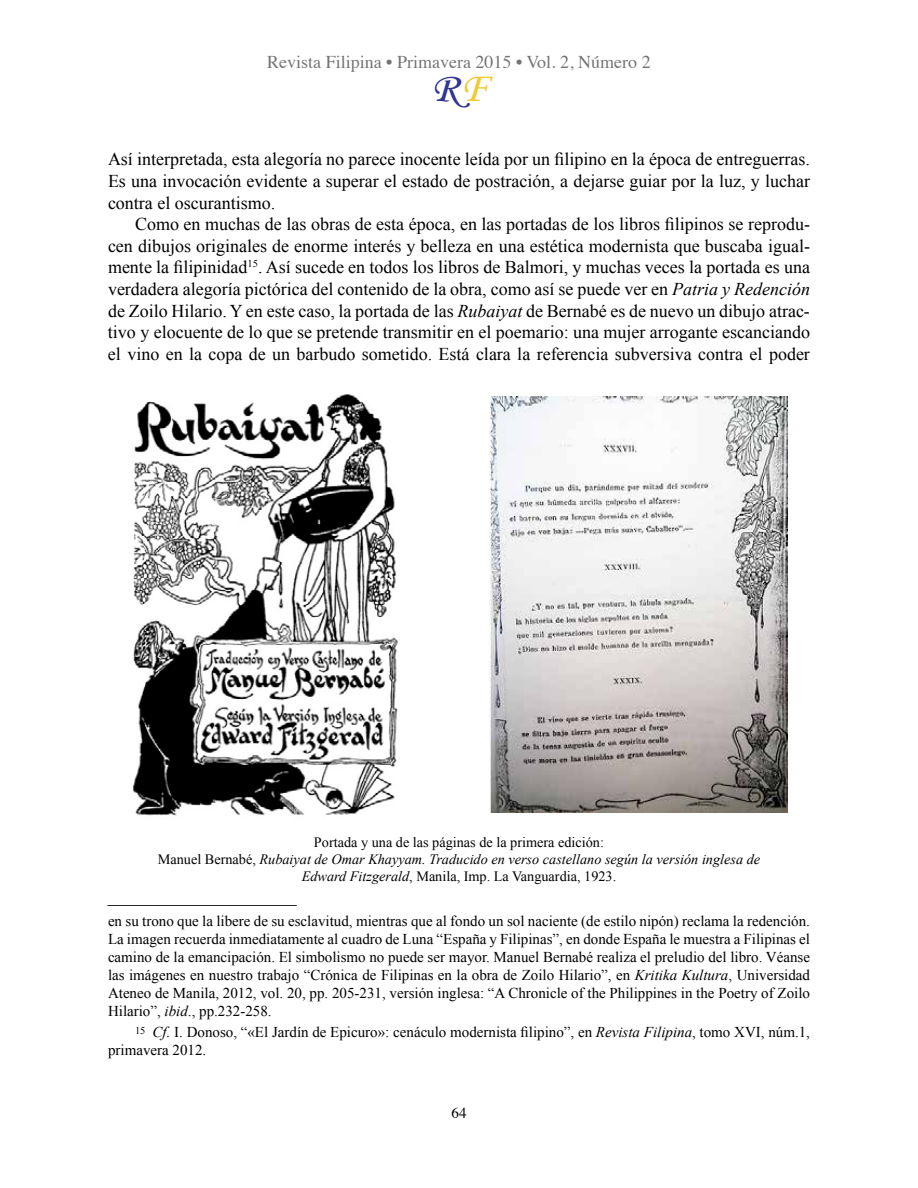
<style>
.page{position:relative;width:918px;height:1188px;background:#fff}
.page>*{position:absolute;margin:0;border:0;box-sizing:border-box;transform-origin:0 0}
.t1{font:42px "Monotype Corsiva";color:#2f3693;scale:1.15 1}
.t2{font:18px/21.6px "Times New Roman";color:#000;text-align:justify}
.t3{font:18px "Times";color:#000}
.t4{font:15px/18px "Times New Roman";color:#000;text-align:justify}
.t5{font:15px "Times";color:#000}
.t6{font:italic 14.25px/17.1px "Times New Roman";color:#000;text-align:center}
.s1{color:#f0ca30}
.s2{font-style:italic}
.s3{font-style:normal}
</style>
<div class="page">
<img style="left:133px;top:394px;width:265px;height:422px">
<img style="left:490px;top:397px;width:298px;height:416px">
<p class="t3" style="left:267px;top:45px;width:385px">Revista Filipina • Primavera 2015 • Vol. 2, Número 2</p>
<h1 class="t1" style="left:430px;top:63px;width:51px">R<span class="s1">F</span></h1>
<p class="t2" style="left:108px;top:148px;width:704px">Así interpretada, esta alegoría no parece inocente leída por un filipino en la época de entreguerras.<br>Es una invocación evidente a superar el estado de postración, a dejarse guiar por la luz, y luchar contra el oscurantismo.</p>
<p class="t2" style="left:108px;top:213px;width:704px;text-indent:27px">Como en muchas de las obras de esta época, en las portadas de los libros filipinos se reprodu&shy;cen dibujos originales de enorme interés y belleza en una estética modernista que buscaba igual&shy;mente la filipinidad<sup>15</sup>. Así sucede en todos los libros de Balmori, y muchas veces la portada es una verdadera alegoría pictórica del contenido de la obra, como así se puede ver en <span class="s2">Patria y Redención </span>de Zoilo Hilario. Y en este caso, la portada de las <span class="s2">Rubaiyat</span> de Bernabé es de nuevo un dibujo atrac&shy;tivo y elocuente de lo que se pretende transmitir en el poemario: una mujer arrogante escanciando el vino en la copa de un barbudo sometido. Está clara la referencia subversiva contra el poder</p>
<p class="t6" style="left:158px;top:833px;width:604px"><span class="s3">Portada y una de las páginas de la primera edición:<br>Manuel Bernabé,</span> Rubaiyat de Omar Khayyam. Traducido en verso castellano según la versión inglesa de<br>Edward Fitzgerald<span class="s3">, Manila, Imp. La Vanguardia, 1923.</span></p>
<p class="t2" style="left:108px;top:885px;width:190px">_____________________</p>
<p class="t4" style="left:108px;top:911px;width:704px">en su trono que la libere de su esclavitud, mientras que al fondo un sol naciente (de estilo nipón) reclama la redención.<br>La imagen recuerda inmediatamente al cuadro de Luna “España y Filipinas”, en donde España le muestra a Filipinas el camino de la emancipación. El simbolismo no puede ser mayor. Manuel Bernabé realiza el preludio del libro. Véanse las imágenes en nuestro trabajo “Crónica de Filipinas en la obra de Zoilo Hilario”, en <span class="s2">Kritika Kultura</span>, Universidad Ateneo de Manila, 2012, vol. 20, pp. 205-231, versión inglesa: “A Chronicle of the Philippines in the Poetry of Zoilo Hilario”, <span class="s2">ibid</span>., pp.232-258.</p>
<p class="t4" style="left:108px;top:1023px;width:704px;text-indent:27px"><sup>15</sup> <span class="s2">Cf.</span> I. Donoso, “«El Jardín de Epicuro»: cenáculo modernista filipino”, en <span class="s2">Revista Filipina</span>, tomo XVI, núm.1, primavera 2012.</p>
<p class="t5" style="left:452px;top:1099px;width:16px">64</p>
</div>
